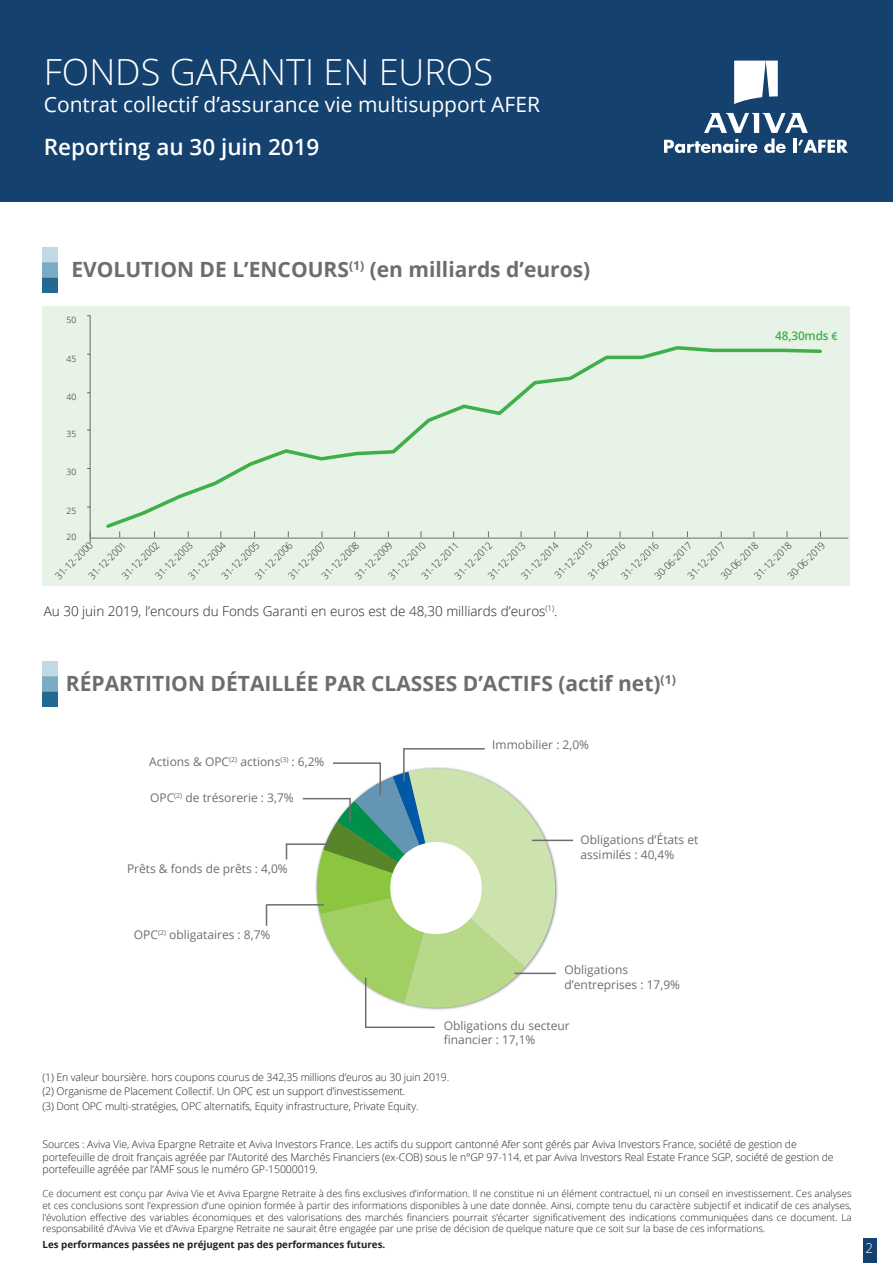
<style>
.page{position:relative;width:893px;height:1263px;background:#fff}
.page>*{position:absolute;margin:0;border:0;box-sizing:border-box;transform-origin:0 0}
.t1{font:300 36px "Open Sans";color:#fff}
.t2{font:600 22.5px "Open Sans";color:#fff}
.t3{font:700 21px "Open Sans";color:#6c6d70}
.t4{font:21px "Open Sans";color:#fff}
.t5{font:300 13.5px "Open Sans";color:#231f20}
.t6{font:300 13.5px "Open Sans";color:#fff}
.t7{font:12px/14.4px "Open Sans";color:#6c6d70}
.t8{font:600 12px "Open Sans";letter-spacing:-.01em;color:#40ae49}
.t9{font:300 10.5px/12.6px "Open Sans";letter-spacing:-.01em;color:#231f20}
.t10{font:300 9.75px/11.7px "Open Sans";color:#231f20;text-align:justify}
.t11{font:300 9.75px "Open Sans";color:#231f20;scale:.95 1}
.t12{font:700 9.75px "Open Sans";color:#231f20}
.t13{font:300 8.55px "Open Sans";color:#231f20}
.s1{font-family:"Source Sans Pro"}
</style>
<div class="page">
<div style="left:0;top:0;width:893px;height:202px;background:#14416e"></div>
<svg style="left:734px;top:61px;width:44px;height:43px"></svg>
<svg style="left:664px;top:113px;width:184px;height:40px"></svg>
<svg style="left:315px;top:767px;width:246px;height:249px"></svg>
<div style="left:390px;top:842px;width:92px;height:92px;background:#fff;border-radius:50%"></div>
<hr style="left:404px;top:748px;width:81px;height:1px;background:#6c6d70">
<hr style="left:403px;top:748px;width:2px;height:33px;background:#6c6d70">
<hr style="left:514px;top:972px;width:42px;height:2px;background:#6c6d70">
<hr style="left:532px;top:840px;width:41px;height:1px;background:#6c6d70">
<hr style="left:366px;top:1026px;width:69px;height:2px;background:#6c6d70">
<hr style="left:365px;top:978px;width:1px;height:50px;background:#6c6d70">
<hr style="left:333px;top:762px;width:47px;height:2px;background:#6c6d70">
<hr style="left:379px;top:762px;width:2px;height:33px;background:#6c6d70">
<hr style="left:303px;top:798px;width:47px;height:1px;background:#6c6d70">
<hr style="left:349px;top:798px;width:2px;height:24px;background:#6c6d70">
<div style="left:863px;top:1238px;width:14px;height:25px;background:#14416e"></div>
<hr style="left:286px;top:843px;width:44px;height:2px;background:#6c6d70">
<svg style="left:286px;top:845px;width:1px;height:14px"></svg>
<hr style="left:266px;top:904px;width:58px;height:1px;background:#6c6d70">
<svg style="left:266px;top:904px;width:1px;height:22px"></svg>
<img style="left:43px;top:662px;width:14px;height:45px">
<div style="left:43px;top:306px;width:807px;height:280px;background:#e6f3e6"></div>
<svg style="left:106px;top:346px;width:716px;height:182px"></svg>
<img style="left:43px;top:248px;width:14px;height:44px">
<svg style="left:87px;top:315px;width:4px;height:227px"></svg>
<hr style="left:90px;top:538px;width:758px;height:1px;background:#6c6d70">
<h1 class="t1" style="left:44px;top:47px;width:451px">FONDS GARANTI EN EUROS</h1>
<h3 class="t4" style="left:44px;top:90px;width:498px">Contrat collectif d’assurance vie multisupport AFER</h3>
<h2 class="t2" style="left:44px;top:132px;width:277px">Reporting au 30 juin 2019</h2>
<h3 class="t3" style="left:71px;top:254px;width:520px">EVOLUTION DE L’ENCOURS<sup>(1)</sup> (en milliards d’euros)</h3>
<p class="t13" style="left:67px;top:314px;width:11px">50</p>
<p class="t13" style="left:67px;top:353px;width:11px">45</p>
<p class="t13" style="left:67px;top:391px;width:11px">40</p>
<p class="t13" style="left:67px;top:428px;width:11px">35</p>
<p class="t13" style="left:67px;top:466px;width:11px">30</p>
<p class="t13" style="left:67px;top:505px;width:11px">25</p>
<p class="t8" style="left:775px;top:327px;width:64px">48,30mds <span class="s1">€</span></p>
<p class="t13" style="left:67px;top:531px;width:11px">20</p>
<p class="t11" style="left:552px;top:572px;width:52px;rotate:-45deg">31-12-2015</p>
<p class="t11" style="left:185px;top:573px;width:52px;rotate:-45deg">31-12-2004</p>
<p class="t11" style="left:518px;top:573px;width:52px;rotate:-45deg">31-12-2014</p>
<p class="t11" style="left:252px;top:573px;width:52px;rotate:-45deg">31-12-2006</p>
<p class="t11" style="left:585px;top:573px;width:52px;rotate:-45deg">31-06-2016</p>
<p class="t11" style="left:618px;top:573px;width:52px;rotate:-45deg">31-12-2016</p>
<p class="t11" style="left:385px;top:573px;width:52px;rotate:-45deg">31-12-2010</p>
<p class="t11" style="left:52px;top:573px;width:52px;rotate:-45deg">31-12-2000</p>
<p class="t11" style="left:718px;top:573px;width:52px;rotate:-45deg">30-06-2018</p>
<p class="t11" style="left:751px;top:573px;width:52px;rotate:-45deg">31-12-2018</p>
<p class="t11" style="left:319px;top:573px;width:52px;rotate:-45deg">31-12-2008</p>
<p class="t11" style="left:785px;top:573px;width:52px;rotate:-45deg">30-06-2019</p>
<p class="t11" style="left:352px;top:573px;width:52px;rotate:-45deg">31-12-2009</p>
<p class="t11" style="left:651px;top:573px;width:52px;rotate:-45deg">30-06-2017</p>
<p class="t11" style="left:685px;top:573px;width:52px;rotate:-45deg">31-12-2017</p>
<p class="t11" style="left:285px;top:573px;width:52px;rotate:-45deg">31-12-2007</p>
<p class="t11" style="left:119px;top:573px;width:52px;rotate:-45deg">31-12-2002</p>
<p class="t11" style="left:452px;top:573px;width:52px;rotate:-45deg">31-12-2012</p>
<p class="t11" style="left:152px;top:573px;width:52px;rotate:-45deg">31-12-2003</p>
<p class="t11" style="left:485px;top:573px;width:52px;rotate:-45deg">31-12-2013</p>
<p class="t11" style="left:219px;top:573px;width:52px;rotate:-45deg">31-12-2005</p>
<p class="t11" style="left:86px;top:573px;width:52px;rotate:-45deg">31-12-2001</p>
<p class="t11" style="left:418px;top:573px;width:52px;rotate:-45deg">31-12-2011</p>
<h3 class="t5" style="left:44px;top:602px;width:515px">Au 30 juin 2019, l’encours du Fonds Garanti en euros est de 48,30 milliards d’euros<sup>(1)</sup>.</h3>
<h3 class="t3" style="left:66px;top:668px;width:611px">RÉPARTITION DÉTAILLÉE PAR CLASSES D’ACTIFS (actif net)<sup>(1)</sup></h3>
<p class="t7" style="left:149px;top:754px;width:177px">Actions &amp; OPC<sup>(2)</sup> actions<sup>(3)</sup> : 6,2%</p>
<p class="t7" style="left:150px;top:790px;width:145px">OPC<sup>(2)</sup> de trésorerie : 3,7%</p>
<p class="t7" style="left:127px;top:861px;width:162px">Prêts &amp; fonds de prêts : 4,0%</p>
<p class="t7" style="left:492px;top:737px;width:98px">Immobilier : 2,0%</p>
<p class="t7" style="left:580px;top:832px;width:119px">Obligations d’États et assimilés : 40,4%</p>
<p class="t7" style="left:134px;top:927px;width:138px">OPC<sup>(2)</sup> obligataires : 8,7%</p>
<p class="t7" style="left:564px;top:962px;width:117px">Obligations d’entreprises : 17,9%</p>
<p class="t7" style="left:444px;top:1018px;width:127px">Obligations du secteur financier : 17,1%</p>
<p class="t9" style="left:43px;top:1069px;width:408px;line-height:14.7px">(1) En valeur boursière. hors coupons courus de 342,35 millions d’euros au 30 juin 2019. (2) Organisme de Placement Collectif. Un OPC est un support d’investissement.<br>(3) Dont OPC multi-stratégies, OPC alternatifs, Equity infrastructure, Private Equity.</p>
<p class="t9" style="left:43px;top:1138px;width:793px">Sources : Aviva Vie, Aviva Epargne Retraite et Aviva Investors France. Les actifs du support cantonné Afer sont gérés par Aviva Investors France, société de gestion de portefeuille de droit français agréée par l’Autorité des Marchés Financiers (ex-COB) sous le n°GP 97-114, et par Aviva Investors Real Estate France SGP, société de gestion de portefeuille agréée par l’AMF sous le numéro GP-15000019.</p>
<p class="t10" style="left:43px;top:1187px;width:811px">Ce document est conçu par Aviva Vie et Aviva Epargne Retraite à des fins exclusives d’information. Il ne constitue ni un élément contractuel, ni un conseil en investissement. Ces analyses et ces conclusions sont l’expression d’une opinion formée à partir des informations disponibles à une date donnée. Ainsi, compte tenu du caractère subjectif et indicatif de ces analyses, l’évolution effective des variables économiques et des valorisations des marchés financiers pourrait s’écarter significativement des indications communiquées dans ce document. La responsabilité d’Aviva Vie et d’Aviva Epargne Retraite ne saurait être engagée par une prise de décision de quelque nature que ce soit sur la base de ces informations.</p>
<p class="t12" style="left:43px;top:1238px;width:344px">Les performances passées ne préjugent pas des performances futures.</p>
<h3 class="t6" style="left:865px;top:1239px;width:9px">2</h3>
</div>
